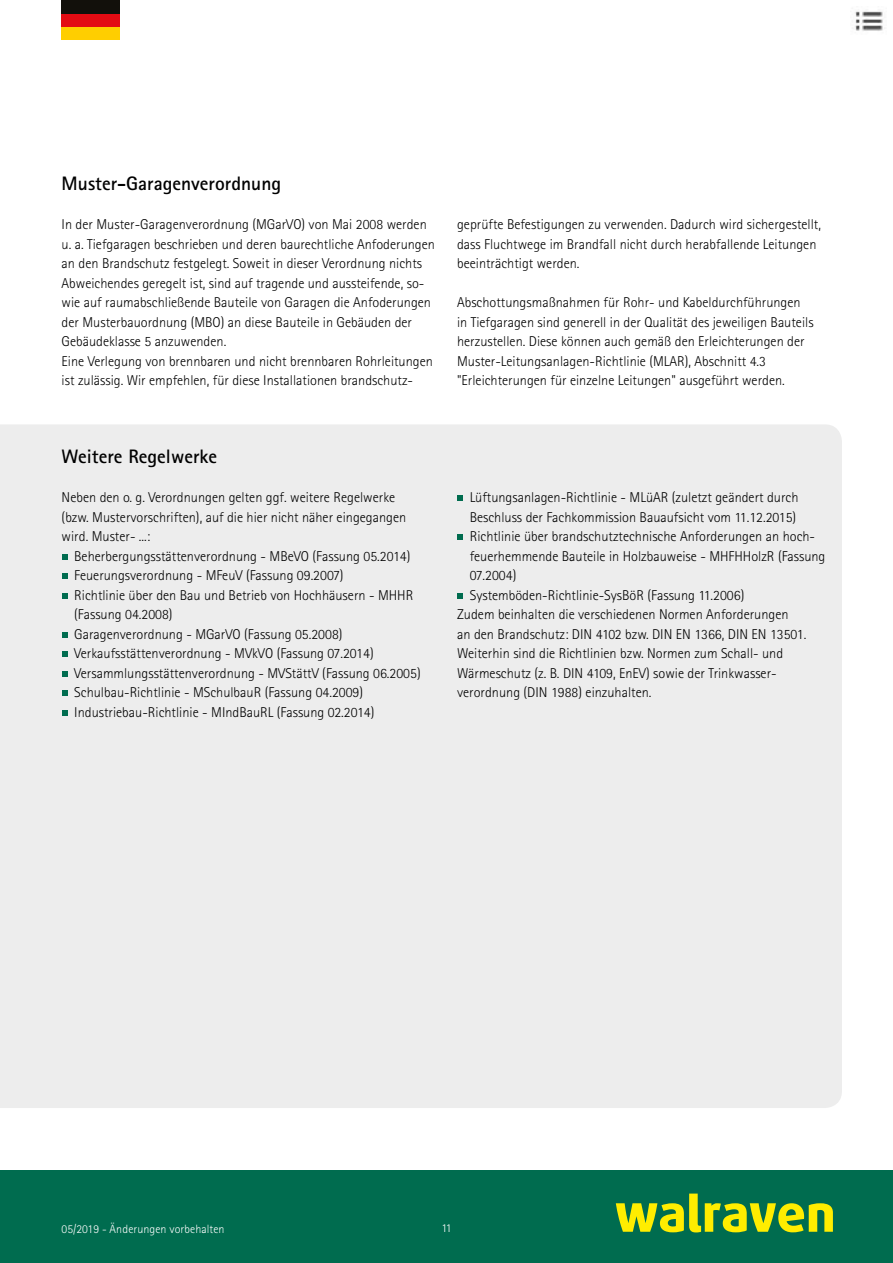
<style>
.page{position:relative;width:893px;height:1263px;background:#fff}
.page>*{position:absolute;margin:0;border:0;box-sizing:border-box;transform-origin:0 0}
.Subtitle{font:700 19.5px "Rotis Sans Serif Std";color:#000}
.Plain_Text{font:300 14.25px/19.5px "Rotis Sans Serif Std";color:#000}
.t1{font:300 12px "Rotis Sans Serif Std";letter-spacing:.005em;color:#fff}
</style>
<div class="page">
<div style="left:0;top:424px;width:842px;height:684px;background:#ededed"></div>
<svg style="left:62px;top:554px;width:5px;height:5px"></svg>
<svg style="left:62px;top:573px;width:5px;height:6px"></svg>
<svg style="left:62px;top:593px;width:5px;height:5px"></svg>
<svg style="left:62px;top:632px;width:5px;height:5px"></svg>
<svg style="left:62px;top:651px;width:5px;height:6px"></svg>
<svg style="left:62px;top:671px;width:5px;height:5px"></svg>
<svg style="left:62px;top:690px;width:5px;height:6px"></svg>
<svg style="left:62px;top:710px;width:5px;height:5px"></svg>
<svg style="left:457px;top:495px;width:6px;height:6px"></svg>
<svg style="left:457px;top:534px;width:6px;height:6px"></svg>
<svg style="left:457px;top:593px;width:6px;height:5px"></svg>
<div style="left:62px;top:26px;width:58px;height:13px;background:#ffce00"></div>
<div style="left:62px;top:13px;width:58px;height:13px;background:#e30b13"></div>
<div style="left:62px;top:0;width:58px;height:13px;background:#12100b"></div>
<img style="left:855px;top:11px;width:28px;height:20px">
<div style="left:0;top:1170px;width:893px;height:93px;background:#006c4f"></div>
<svg style="left:616px;top:1193px;width:217px;height:39px"></svg>
<p class="Subtitle" style="left:62px;top:171px;width:221px">Muster-Garagenverordnung</p>
<p class="Plain_Text" style="left:62px;top:214px;width:375px">In der Muster-Garagenverordnung (MGarVO) von Mai 2008 werden u. a. Tiefgaragen beschrieben und deren baurechtliche Anfoderungen an den Brandschutz festgelegt. Soweit in dieser Verordnung nichts Abweichendes geregelt ist, sind auf tragende und aussteifende, so&shy;wie auf raumabschließende Bauteile von Garagen die Anfoderungen der Musterbauordnung (MBO) an diese Bauteile in Gebäuden der Gebäudeklasse 5 anzuwenden.</p>
<p class="Plain_Text" style="left:62px;top:351px;width:373px">Eine Verlegung von brennbaren und nicht brennbaren Rohrleitungen ist zulässig. Wir empfehlen, für diese Installationen brandschutz-</p>
<p class="Plain_Text" style="left:457px;top:214px;width:365px">geprüfte Befestigungen zu verwenden. Dadurch wird sichergestellt, dass Fluchtwege im Brandfall nicht durch herabfallende Leitungen beeinträchtigt werden.</p>
<p class="Plain_Text" style="left:457px;top:292px;width:358px">Abschottungsmaßnahmen für Rohr- und Kabeldurchführungen in Tiefgaragen sind generell in der Qualität des jeweiligen Bauteils herzustellen. Diese können auch gemäß den Erleichterungen der Muster-Leitungsanlagen-Richtlinie (MLAR), Abschnitt 4.3</p>
<p class="Plain_Text" style="left:457px;top:370px;width:329px">"Erleichterungen für einzelne Leitungen" ausgeführt werden.</p>
<p class="Subtitle" style="left:62px;top:444px;width:157px">Weitere Regelwerke</p>
<p class="Plain_Text" style="left:62px;top:487px;width:335px">Neben den o. g. Verordnungen gelten ggf. weitere Regelwerke</p>
<p class="Plain_Text" style="left:62px;top:507px;width:346px">(bzw. Mustervorschriften), auf die hier nicht näher eingegangen wird. Muster- ...:</p>
<p class="Plain_Text" style="left:74px;top:546px;width:338px">Beherbergungsstättenverordnung - MBeVO (Fassung 05.2014)</p>
<p class="Plain_Text" style="left:74px;top:565px;width:271px">Feuerungsverordnung - MFeuV (Fassung 09.2007)</p>
<p class="Plain_Text" style="left:74px;top:585px;width:341px">Richtlinie über den Bau und Betrieb von Hochhäusern - MHHR (Fassung 04.2008)</p>
<p class="Plain_Text" style="left:74px;top:624px;width:270px">Garagenverordnung - MGarVO (Fassung 05.2008)</p>
<p class="Plain_Text" style="left:74px;top:643px;width:301px">Verkaufsstättenverordnung - MVkVO (Fassung 07.2014)</p>
<p class="Plain_Text" style="left:74px;top:663px;width:348px">Versammlungsstättenverordnung - MVStättV (Fassung 06.2005)</p>
<p class="Plain_Text" style="left:74px;top:682px;width:290px">Schulbau-Richtlinie - MSchulbauR (Fassung 04.2009)</p>
<p class="Plain_Text" style="left:74px;top:702px;width:302px">Industriebau-Richtlinie - MIndBauRL (Fassung 02.2014)</p>
<p class="Plain_Text" style="left:470px;top:487px;width:330px">Lüftungsanlagen-Richtlinie - MLüAR (zuletzt geändert durch<br>Beschluss der Fachkommission Bauaufsicht vom 11.12.2015)</p>
<p class="Plain_Text" style="left:470px;top:526px;width:357px">Richtlinie über brandschutztechnische Anforderungen an hoch&shy;feuerhemmende Bauteile in Holzbauweise - MHFHHolzR (Fassung<br>07.2004)</p>
<p class="Plain_Text" style="left:470px;top:585px;width:276px">Systemböden-Richtlinie-SysBöR (Fassung 11.2006)</p>
<p class="Plain_Text" style="left:457px;top:604px;width:333px">Zudem beinhalten die verschiedenen Normen Anforderungen</p>
<p class="Plain_Text" style="left:457px;top:624px;width:351px">an den Brandschutz: DIN 4102 bzw. DIN EN 1366, DIN EN 13501.<br>Weiterhin sind die Richtlinien bzw. Normen zum Schall- und</p>
<p class="Plain_Text" style="left:457px;top:663px;width:321px">Wärmeschutz (z. B. DIN 4109, EnEV) sowie der Trinkwasser-</p>
<p class="Plain_Text" style="left:457px;top:682px;width:196px">verordnung (DIN 1988) einzuhalten.</p>
<p class="t1" style="left:62px;top:1221px;width:164px">05/2019 - Änderungen vorbehalten</p>
<p class="t1" style="left:441px;top:1221px;width:12px">11</p>
</div>
